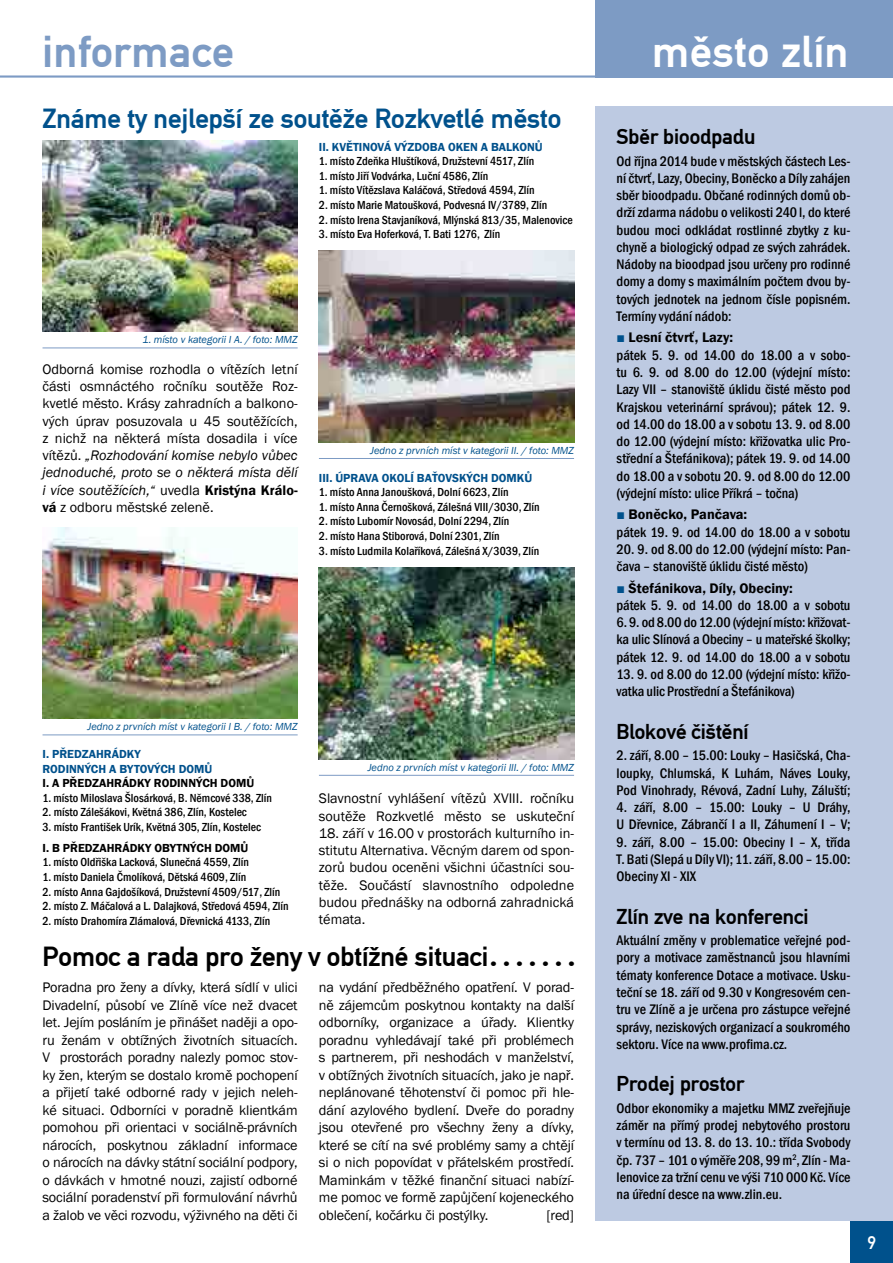
<style>
.page{position:relative;width:893px;height:1263px;background:#fff}
.page>*{position:absolute;margin:0;border:0;box-sizing:border-box;transform-origin:0 0}
.t1{font:43.5px "Norma Zlin Hxx CE Bold";letter-spacing:.02em;color:#7d9bc4}
.t2{font:43.5px "Norma Zlin Hxx CE Bold";letter-spacing:.02em;color:#fff}
.t3{font:27px "Norma Zlin Hxx CE Bold";color:#00518c}
.t4{font:27px "Norma Zlin Hxx CE Bold";color:#000}
.t5{font:21px "Norma Zlin Hxx CE Bold";color:#000}
.t6{font:18px "Norma Zlin Hxx CE";color:#fff}
.t7{font:500 condensed 14.25px/17.2px "Franklin Gothic";color:#000;text-align:justify}
.t8{font:14.25px/17.5px "MMZ text Book Regular";color:#000;text-align:justify}
.t9{font:14.25px/17.2px "MMZ text Book Italic";color:#000;text-align:justify}
.t10{font:500 condensed 12px "Franklin Gothic";color:#000}
.t11{font:600 12px/14.5px "Franklin Gothic";color:#00518c}
.t12{font:600 12px "Franklin Gothic";color:#000}
.t13{font:italic 10.5px "Franklin Gothic";color:#00518c}
.s1{font-family:"MMZ text Book Regular"}
.s2{font-family:"MMZ text Book Bold"}
.s3{font-weight:600;font-stretch:normal;color:#00518c}
.s4{font-weight:600;font-stretch:normal}
</style>
<div class="page">
<hr style="left:0;top:75px;width:893px;height:3px;background:#7d9bc4">
<div style="left:850px;top:1220px;width:43px;height:43px;background:#00518c"></div>
<div style="left:595px;top:0;width:298px;height:78px;background:#7d9bc4"></div>
<div style="left:595px;top:106px;width:298px;height:1114px;background:#bdcae2"></div>
<img style="left:43px;top:140px;width:255px;height:192px">
<hr style="left:43px;top:348px;width:255px;height:1px;background:#7d9bc4">
<img style="left:43px;top:527px;width:255px;height:192px">
<hr style="left:43px;top:734px;width:255px;height:1px;background:#7d9bc4">
<img style="left:319px;top:251px;width:255px;height:191px">
<hr style="left:319px;top:458px;width:255px;height:1px;background:#7d9bc4">
<img style="left:319px;top:568px;width:255px;height:191px">
<hr style="left:319px;top:775px;width:255px;height:1px;background:#7d9bc4">
<h1 class="t1" style="left:43px;top:27px;width:193px">informace</h1>
<h1 class="t2" style="left:652px;top:27px;width:198px">město zlín</h1>
<h2 class="t3" style="left:43px;top:103px;width:520px">Známe ty nejlepší ze soutěže Rozkvetlé město</h2>
<p class="t11" style="left:319px;top:140px;width:225px">II. KVĚTINOVÁ VÝZDOBA OKEN A BALKONŮ</p>
<p class="t10" style="left:319px;top:153px;width:217px">1. místo Zdeňka Hluštíková, Družstevní 4517, Zlín</p>
<p class="t10" style="left:319px;top:168px;width:171px">1. místo Jiří Vodvárka, Luční 4586, Zlín</p>
<p class="t10" style="left:319px;top:183px;width:217px">1. místo Vítězslava Kaláčová, Středová 4594, Zlín</p>
<p class="t10" style="left:319px;top:197px;width:230px">2. místo Marie Matoušková, Podvesná IV/3789, Zlín</p>
<p class="t10" style="left:319px;top:212px;width:255px">2. místo Irena Stavjaníková, Mlýnská 813/35, Malenovice</p>
<p class="t10" style="left:319px;top:226px;width:183px">3. místo Eva Hoferková, T. Bati 1276, Zlín</p>
<p class="t13" style="left:143px;top:333px;width:157px">1. místo v kategorii I A. / foto: MMZ</p>
<p class="t8" style="left:43px;top:361px;width:257px">Odborná komise rozhodla o vítězích letní části osmnáctého ročníku soutěže Roz&shy;kvetlé město. Krásy zahradních a balkono&shy;vých úprav posuzovala u 45 soutěžících, z nichž na některá místa dosadila i více</p>
<p class="t9" style="left:43px;top:447px;width:257px"><span class="s1">vítězů.</span> „Rozhodování komise nebylo vůbec jednoduché, proto se o některá místa dělí i více soutěžících,“ <span class="s1">uvedla</span> <span class="s2">Kristýna Králo-</span></p>
<p class="t8" style="left:43px;top:499px;width:173px"><span class="s2">vá</span> z odboru městské zeleně.</p>
<p class="t13" style="left:370px;top:444px;width:205px">Jedno z prvních míst v kategorii II. / foto: MMZ</p>
<p class="t11" style="left:319px;top:470px;width:215px">III. ÚPRAVA OKOLÍ BAŤOVSKÝCH DOMKŮ</p>
<p class="t10" style="left:319px;top:484px;width:191px">1. místo Anna Janoušková, Dolní 6623, Zlín</p>
<p class="t10" style="left:319px;top:499px;width:222px">1. místo Anna Černošková, Zálešná VIII/3030, Zlín</p>
<p class="t10" style="left:319px;top:513px;width:192px">2. místo Lubomír Novosád, Dolní 2294, Zlín</p>
<p class="t10" style="left:319px;top:528px;width:182px">2. místo Hana Stiborová, Dolní 2301, Zlín</p>
<p class="t10" style="left:319px;top:543px;width:222px">3. místo Ludmila Kolaříková, Zálešná X/3039, Zlín</p>
<p class="t13" style="left:87px;top:720px;width:212px">Jedno z prvních míst v kategorii I B. / foto: MMZ</p>
<p class="t11" style="left:43px;top:747px;width:171px">I. PŘEDZAHRÁDKY<br>RODINNÝCH A BYTOVÝCH DOMŮ</p>
<p class="t12" style="left:43px;top:776px;width:213px">I. A PŘEDZAHRÁDKY RODINNÝCH DOMŮ</p>
<p class="t10" style="left:43px;top:790px;width:231px">1. místo Miloslava Šlosárková, B. Němcové 338, Zlín</p>
<p class="t10" style="left:43px;top:804px;width:206px">2. místo Zálešákovi, Květná 386, Zlín, Kostelec</p>
<p class="t10" style="left:43px;top:819px;width:220px">3. místo František Urík, Květná 305, Zlín, Kostelec</p>
<p class="t12" style="left:43px;top:840px;width:207px">I. B PŘEDZAHRÁDKY OBYTNÝCH DOMŮ</p>
<p class="t10" style="left:43px;top:854px;width:208px">1. místo Oldřiška Lacková, Slunečná 4559, Zlín</p>
<p class="t10" style="left:43px;top:869px;width:205px">1. místo Daniela Čmolíková, Dětská 4609, Zlín</p>
<p class="t10" style="left:43px;top:884px;width:239px">2. místo Anna Gajdošíková, Družstevní 4509/517, Zlín</p>
<p class="t10" style="left:43px;top:898px;width:248px">2. místo Z. Máčalová a L. Dalajková, Středová 4594, Zlín</p>
<p class="t10" style="left:43px;top:913px;width:229px">2. místo Drahomíra Zlámalová, Dřevnická 4133, Zlín</p>
<p class="t13" style="left:368px;top:761px;width:208px">Jedno z prvních míst v kategorii III. / foto: MMZ</p>
<p class="t8" style="left:319px;top:790px;width:257px">Slavnostní vyhlášení vítězů XVIII. ročníku soutěže Rozkvetlé město se uskuteční</p>
<p class="t8" style="left:319px;top:825px;width:257px">18. září v 16.00 v prostorách kulturního in&shy;stitutu Alternativa. Věcným darem od spon&shy;zorů budou oceněni všichni účastníci sou&shy;těže. Součástí slavnostního odpoledne budou přednášky na odborná zahradnická témata.</p>
<h2 class="t4" style="left:43px;top:941px;width:447px">Pomoc a rada pro ženy v obtížné situaci</h2>
<p class="t8" style="left:42px;top:979px;width:257px">Poradna pro ženy a dívky, která sídlí v ulici Divadelní, působí ve Zlíně více než dvacet let. Jejím posláním je přinášet naději a opo&shy;ru ženám v obtížných životních situacích.<br>V prostorách poradny nalezly pomoc stov&shy;ky žen, kterým se dostalo kromě pochopení a přijetí také odborné rady v jejich neleh&shy;ké situaci. Odborníci v poradně klientkám pomohou při orientaci v sociálně-právních nárocích, poskytnou základní informace o nárocích na dávky státní sociální podpory, o dávkách v hmotné nouzi, zajistí odborné sociální poradenství při formulování návrhů a žalob ve věci rozvodu, výživného na děti či</p>
<p class="t8" style="left:319px;top:979px;width:257px">na vydání předběžného opatření. V porad&shy;ně zájemcům poskytnou kontakty na další odborníky, organizace a úřady. Klientky poradnu vyhledávají také při problémech s partnerem, při neshodách v manželství, v obtížných životních situacích, jako je např. neplánované těhotenství či pomoc při hle&shy;dání azylového bydlení. Dveře do poradny jsou otevřené pro všechny ženy a dívky, které se cítí na své problémy samy a chtějí si o nich popovídat v přátelském prostředí.<br>Maminkám v těžké finanční situaci nabízí&shy;me pomoc ve formě zapůjčení kojeneckého oblečení, kočárku či postýlky.</p>
<p class="t8" style="left:546px;top:1206px;width:29px">[red]</p>
<h3 class="t5" style="left:617px;top:125px;width:140px">Sběr bioodpadu</h3>
<p class="t7" style="left:617px;top:152px;width:235px">Od října 2014 bude v městských částech Les&shy;ní čtvrť, Lazy, Obeciny, Boněcko a Díly zahájen sběr bioodpadu. Občané rodinných domů ob&shy;drží zdarma nádobu o velikosti 240l, do které budou moci odkládat rostlinné zbytky z ku&shy;chyně a biologický odpad ze svých zahrádek.<br>Nádoby na bioodpad jsou určeny pro rodinné domy a domy s maximálním počtem dvou by&shy;tových jednotek na jednom čísle popisném.<br>Termíny vydání nádob:</p>
<p class="t7" style="left:617px;top:329px;width:235px;text-align:left"><span class="s3">■</span> <span class="s4">Lesní čtvrť, Lazy:<br></span>pátek 5. 9. od 14.00 do 18.00 a v sobo&shy;tu 6. 9. od 8.00 do 12.00 (výdejní místo:<br>Lazy VII – stanoviště úklidu čisté město pod Krajskou veterinární správou); pátek 12. 9. od 14.00 do 18.00 a v sobotu 13. 9. od 8.00 do 12.00 (výdejní místo: křižovatka ulic Pro&shy;střední a Štefánikova); pátek 19. 9. od 14.00 do 18.00 a v sobotu 20. 9. od 8.00 do 12.00 (výdejní místo: ulice Příkrá – točna)</p>
<p class="t7" style="left:617px;top:506px;width:235px"><span class="s3">■</span> <span class="s4">Boněcko, Pančava:<br></span>pátek 19. 9. od 14.00 do 18.00 a v sobotu</p>
<p class="t7" style="left:617px;top:540px;width:235px">20. 9. od 8.00 do 12.00 (výdejní místo: Pan&shy;čava – stanoviště úklidu čisté město)</p>
<p class="t7" style="left:617px;top:579px;width:235px"><span class="s3">■</span> <span class="s4">Štefánikova, Díly, Obeciny:<br></span>pátek 5. 9. od 14.00 do 18.00 a v sobotu</p>
<p class="t7" style="left:617px;top:614px;width:235px">6. 9. od 8.00 do 12.00 (výdejní místo: křižovat&shy;ka ulic Slínová a Obeciny – u mateřské školky; pátek 12. 9. od 14.00 do 18.00 a v sobotu</p>
<p class="t7" style="left:617px;top:665px;width:235px">13. 9. od 8.00 do 12.00 (výdejní místo: křižo&shy;vatka ulic Prostřední a Štefánikova)</p>
<h3 class="t5" style="left:617px;top:719px;width:134px">Blokové čištění</h3>
<p class="t7" style="left:617px;top:747px;width:235px">2. září, 8.00 – 15.00: Louky – Hasičská, Cha&shy;loupky, Chlumská, K Luhám, Náves Louky, Pod Vinohrady, Révová, Zadní Luhy, Záluští;</p>
<p class="t7" style="left:617px;top:798px;width:235px">4. září, 8.00 – 15.00: Louky – U Dráhy,<br>U Dřevnice, Zábrančí I a II, Záhumení I – V;</p>
<p class="t7" style="left:617px;top:833px;width:235px">9. září, 8.00 – 15.00: Obeciny I – X, třída T. Bati (Slepá u Díly VI); 11. září, 8.00 – 15.00:<br>Obeciny XI - XIX</p>
<h3 class="t5" style="left:617px;top:904px;width:194px">Zlín zve na konferenci</h3>
<p class="t7" style="left:617px;top:932px;width:235px">Aktuální změny v problematice veřejné pod&shy;pory a motivace zaměstnanců jsou hlavními tématy konference Dotace a motivace. Usku&shy;teční se 18. září od 9.30 v Kongresovém cen&shy;tru ve Zlíně a je určena pro zástupce veřejné správy, neziskových organizací a soukromého sektoru. Více na www.profima.cz.</p>
<h3 class="t5" style="left:617px;top:1072px;width:129px">Prodej prostor</h3>
<p class="t7" style="left:617px;top:1099px;width:235px">Odbor ekonomiky a majetku MMZ zveřejňuje záměr na přímý prodej nebytového prostoru v termínu od 13. 8. do 13. 10.: třída Svobody čp. 737 – 101 o výměře 208, 99 m<sup>2</sup>, Zlín - Ma&shy;lenovice za tržní cenu ve výši 710 000Kč. Více na úřední desce na www.zlin.eu.</p>
<p class="t6" style="left:867px;top:1232px;width:10px">9</p>
</div>
